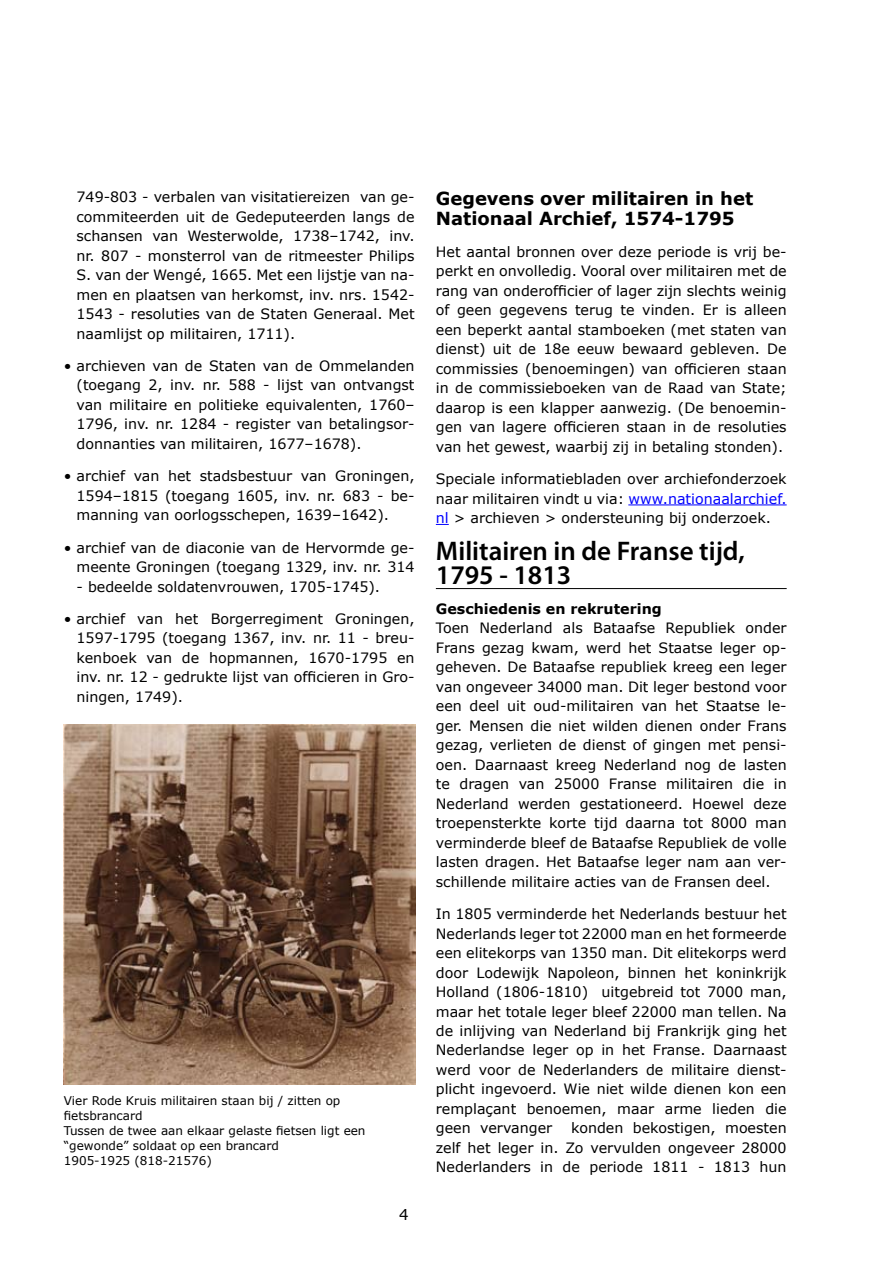
<style>
.page{position:relative;width:893px;height:1263px;background:#fff}
.page>*{position:absolute;margin:0;border:0;box-sizing:border-box;transform-origin:0 0}
.t1{font:600 27px/24px "Myriad Pro";color:#000}
.t2{font:700 18px/19.5px "Verdana";color:#000}
.t3{font:15px "Verdana";color:#000}
.t4{font:14.25px/19.5px "Verdana";color:#000;text-align:justify}
.t5{font:700 14.25px "Verdana";color:#000}
.t6{font:12px/15px "Verdana";color:#000}
.s1{color:#00f}
</style>
<div class="page">
<hr style="left:628px;top:504px;width:159px;height:1px;background:#00f">
<svg style="left:436px;top:524px;width:13px;height:1px"></svg>
<hr style="left:436px;top:588px;width:351px;height:1px;background:#000">
<img style="left:64px;top:725px;width:351px;height:360px">
<p class="t4" style="left:77px;top:187px;width:340px">749-803 - verbalen van visitatiereizen van ge&shy;commiteerden uit de Gedeputeerden langs de schansen van Westerwolde, 1738–1742, inv. nr. 807 - monsterrol van de ritmeester Philips S. van der Wengé, 1665. Met een lijstje van na&shy;men en plaatsen van herkomst, inv. nrs. 1542- 1543 - resoluties van de Staten Generaal. Met naamlijst op militairen, 1711).</p>
<p class="t4" style="left:77px;top:356px;width:340px;text-indent:-13px">• archieven van de Staten van de Ommelanden (toegang 2, inv. nr. 588 - lijst van ontvangst van militaire en politieke equivalenten, 1760– 1796, inv. nr. 1284 - register van betalingsor&shy;donnanties van militairen, 1677–1678).</p>
<p class="t4" style="left:77px;top:466px;width:340px;text-indent:-13px">• archief van het stadsbestuur van Groningen, 1594–1815 (toegang 1605, inv. nr. 683 - be&shy;manning van oorlogsschepen, 1639–1642).</p>
<p class="t4" style="left:64px;top:537px;width:352px;text-align:right">• archief van de diaconie van de Hervormde ge&shy;meente Groningen (toegang 1329, inv. nr. 314</p>
<p class="t4" style="left:77px;top:576px;width:305px">- bedeelde soldatenvrouwen, 1705-1745).</p>
<p class="t4" style="left:77px;top:608px;width:340px;text-indent:-13px">• archief van het Borgerregiment Groningen, 1597-1795 (toegang 1367, inv. nr. 11 - breu&shy;kenboek van de hopmannen, 1670-1795 en inv. nr. 12 - gedrukte lijst van officieren in Gro&shy;ningen, 1749).</p>
<p class="t6" style="left:64px;top:1093px;width:303px">Vier Rode Kruis militairen staan bij / zitten op fietsbrancard<br>Tussen de twee aan elkaar gelaste fietsen ligt een “gewonde” soldaat op een brancard<br>1905-1925 (818-21576)</p>
<p class="t3" style="left:399px;top:1205px;width:11px">4</p>
<p class="t2" style="left:436px;top:188px;width:319px">Gegevens over militairen in het<br>Nationaal Archief, 1574-1795</p>
<p class="t4" style="left:436px;top:241px;width:352px">Het aantal bronnen over deze periode is vrij be&shy;perkt en onvolledig. Vooral over militairen met de rang van onderofficier of lager zijn slechts weinig of geen gegevens terug te vinden. Er is alleen een beperkt aantal stamboeken (met staten van dienst) uit de 18e eeuw bewaard gebleven. De commissies (benoemingen) van officieren staan in de commissieboeken van de Raad van State; daarop is een klapper aanwezig. (De benoemin&shy;gen van lagere officieren staan in de resoluties van het gewest, waarbij zij in betaling stonden).</p>
<p class="t4" style="left:436px;top:469px;width:352px">Speciale informatiebladen over archiefonderzoek naar militairen vindt u via: <span class="s1">www.nationaalarchief. nl</span> &gt; archieven &gt; ondersteuning bij onderzoek.</p>
<h1 class="t1" style="left:436px;top:538px;width:310px">Militairen in de Franse tijd,<br>1795 - 1813</h1>
<p class="t5" style="left:436px;top:599px;width:227px">Geschiedenis en rekrutering</p>
<p class="t4" style="left:436px;top:618px;width:352px">Toen Nederland als Bataafse Republiek onder Frans gezag kwam, werd het Staatse leger op&shy;geheven. De Bataafse republiek kreeg een leger van ongeveer 34000 man. Dit leger bestond voor een deel uit oud-militairen van het Staatse le&shy;ger. Mensen die niet wilden dienen onder Frans gezag, verlieten de dienst of gingen met pensi&shy;oen. Daarnaast kreeg Nederland nog de lasten te dragen van 25000 Franse militairen die in Nederland werden gestationeerd. Hoewel deze troepensterkte korte tijd daarna tot 8000 man verminderde bleef de Bataafse Republiek de volle lasten dragen. Het Bataafse leger nam aan ver&shy;schillende militaire acties van de Fransen deel.</p>
<p class="t4" style="left:436px;top:904px;width:352px">In 1805 verminderde het Nederlands bestuur het Nederlands leger tot 22000 man en het formeerde een elitekorps van 1350 man. Dit elitekorps werd door Lodewijk Napoleon, binnen het koninkrijk Holland (1806-1810) uitgebreid tot 7000 man, maar het totale leger bleef 22000 man tellen. Na de inlijving van Nederland bij Frankrijk ging het Nederlandse leger op in het Franse. Daarnaast werd voor de Nederlanders de militaire dienst&shy;plicht ingevoerd. Wie niet wilde dienen kon een remplaçant benoemen, maar arme lieden die geen vervanger</p>
<p class="t4" style="left:436px;top:1118px;width:352px;text-indent:135px">konden bekostigen, moesten zelf het leger in. Zo vervulden ongeveer 28000<br>Nederlanders in de periode 1811 - 1813 hun</p>
</div>
